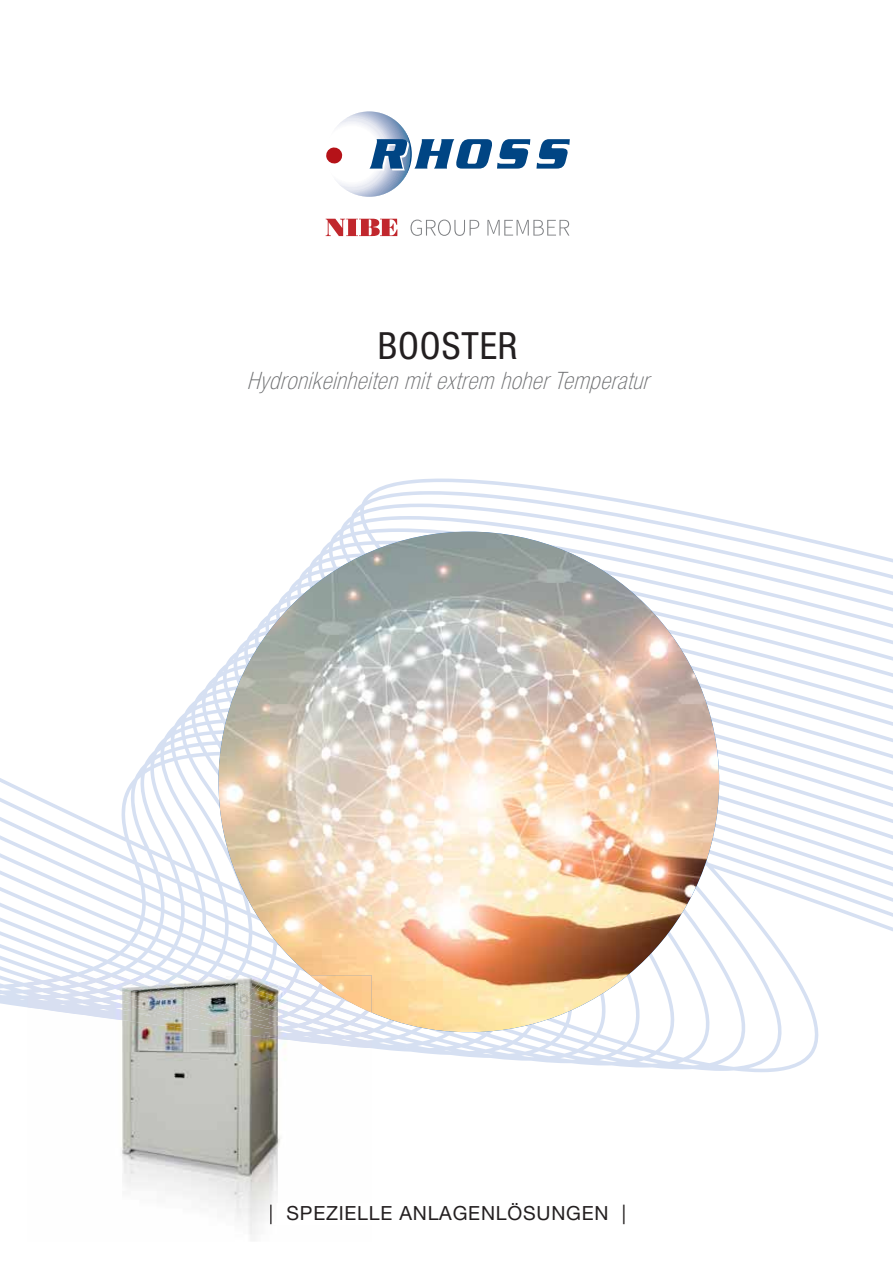
<style>
.page{position:relative;width:893px;height:1263px;background:#fff}
.page>*{position:absolute;margin:0;border:0;box-sizing:border-box;transform-origin:0 0}
.t1{font:condensed 37.5px "Helvetica Neue LT Std";letter-spacing:.025em;color:#231f20}
.t2{font:italic 100 condensed 24px "Helvetica Neue LT Std";letter-spacing:.025em;color:#6d6e70}
.t3{font:19.5px "Helvetica Neue LT Std";letter-spacing:.04em;color:#231f20}
.s1{color:#252223}
</style>
<div class="page">
<svg style="left:326px;top:111px;width:204px;height:86px"></svg>
<svg style="left:536px;top:139px;width:34px;height:30px"></svg>
<svg style="left:326px;top:219px;width:71px;height:17px"></svg>
<svg style="left:410px;top:220px;width:69px;height:16px"></svg>
<svg style="left:487px;top:220px;width:82px;height:16px"></svg>
<svg style="left:0;top:478px;width:893px;height:594px"></svg>
<img style="left:218px;top:532px;width:501px;height:500px;border-radius:50%">
<img style="left:28px;top:1048px;width:344px;height:187px">
<img style="left:28px;top:975px;width:344px;height:73px">
<img style="left:270px;top:1203px;width:102px;height:22px">
<img style="left:310px;top:975px;width:62px;height:38px">
<h1 class="t1" style="left:378px;top:324px;width:141px">BOOSTER</h1>
<p class="t2" style="left:247px;top:371px;width:409px">Hydronikeinheiten mit extrem hoherTemperatur</p>
<p class="t3" style="left:269px;top:1206px;width:359px"><span class="s1">|</span> SPEZIELLE ANLAGENLÖSUNGEN |</p>
</div>
